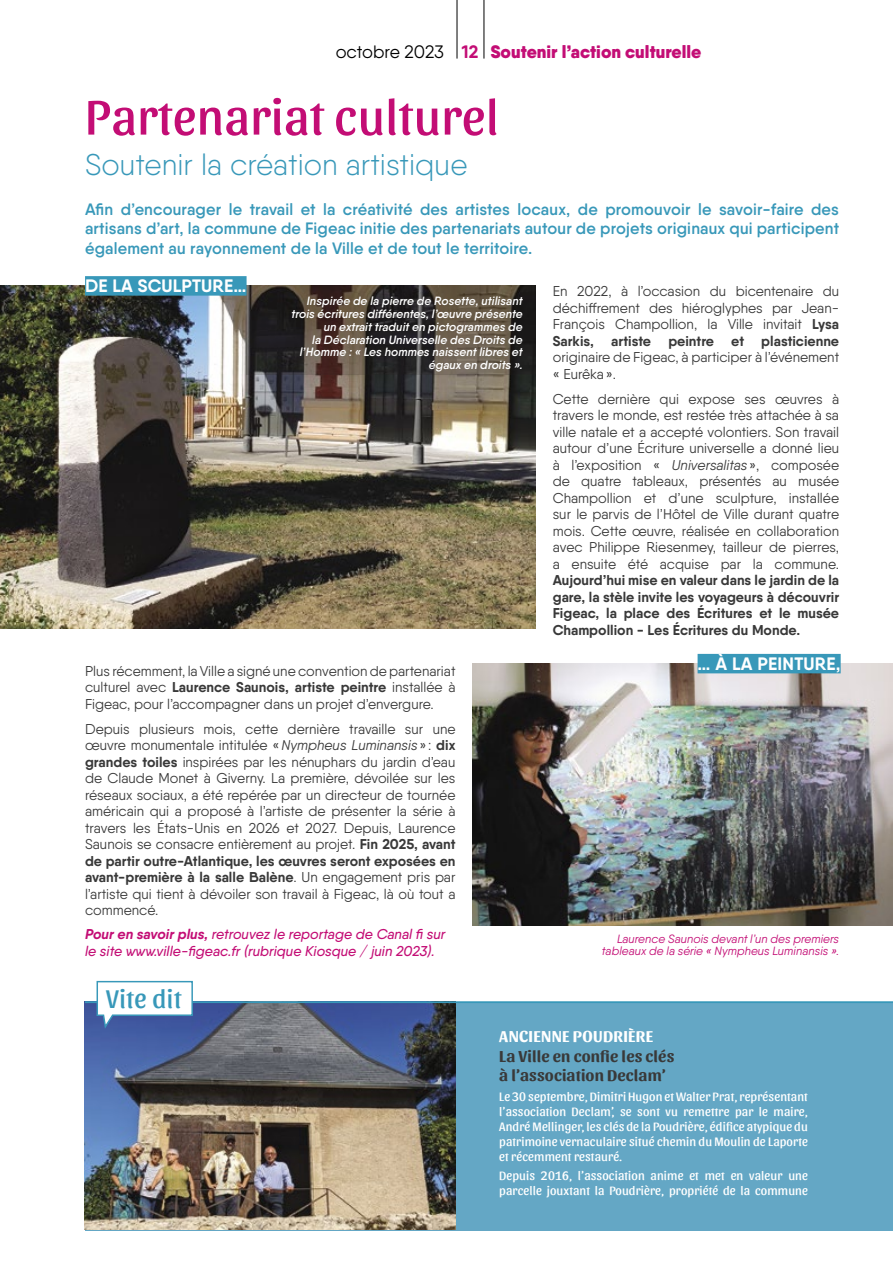
<style>
.page{position:relative;width:893px;height:1263px;background:#fff}
.page>*{position:absolute;margin:0;border:0;box-sizing:border-box;transform-origin:0 0}
.t1{font:51px "Sansita";letter-spacing:.01em;color:#c30d75}
.t2{font:300 30px "Qanelas Soft";color:#3898b9}
.t3{font:26.55px "Sansita";letter-spacing:.02em;color:#3898b9}
.t4{font:900 18px "Qanelas Soft";color:#c30d75}
.t5{font:700 18px "Qanelas Soft";letter-spacing:.01em;color:#fff}
.t6{font:600 16.5px/19.5px "Qanelas Soft";letter-spacing:.01em;color:#3898b9;text-align:justify}
.t7{font:700 16.5px/19.8px "Sansita";letter-spacing:.01em;color:#393939}
.t8{font:700 16.5px "Sansita";letter-spacing:.02em;color:#fff}
.t9{font:14.25px/16.5px "Qanelas Soft";color:#393939;text-align:justify}
.t10{font:700 14.25px/16.5px "Qanelas Soft";color:#393939;text-align:justify}
.t11{font:italic 500 14.25px/16.5px "Qanelas Soft";color:#c30d75}
.t12{font:12.75px/15px "Sansita";letter-spacing:.01em;color:#fff;text-align:justify}
.t13{font:italic 600 12px/12.8px "Qanelas Soft";letter-spacing:.005em;color:#fff;text-align:right}
.t14{font:italic 12px/12px "Qanelas Soft";letter-spacing:.005em;color:#c30d75;text-align:right}
.s1{font-weight:400;color:#000}
.s2{font-weight:700}
.s3{font-style:italic}
</style>
<div class="page">
<div style="left:85px;top:1003px;width:808px;height:227px;background:#64a7c5"></div>
<hr style="left:457px;top:0;width:1px;height:59px;background:#000">
<hr style="left:484px;top:0;width:1px;height:59px;background:#000">
<img style="left:0;top:286px;width:536px;height:342px">
<img style="left:472px;top:663px;width:421px;height:262px">
<img style="left:85px;top:1003px;width:371px;height:227px">
<hr style="left:85px;top:1001px;width:808px;height:2px;background:#3898b9">
<svg style="left:96px;top:980px;width:98px;height:51px"></svg>
<svg style="left:247px;top:286px;width:289px;height:89px;background:#423a33"></svg>
<div style="left:85px;top:276px;width:162px;height:20px;background:#3898b9"></div>
<div style="left:698px;top:654px;width:143px;height:19px;background:#3898b9"></div>
<p class="t4" style="left:336px;top:40px;width:367px"><span class="s1">octobre 2023</span> <span class="s2">12</span> Soutenir l’action culturelle</p>
<h1 class="t1" style="left:85px;top:88px;width:415px">Partenariat culturel</h1>
<h2 class="t2" style="left:85px;top:146px;width:384px">Soutenir la création artistique</h2>
<p class="t6" style="left:85px;top:199px;width:756px">Afin d’encourager le travail et la créativité des artistes locaux, de promouvoir le savoir-faire des artisans d’art, la commune de Figeac initie des partenariats autour de projets originaux qui participent également au rayonnement de la Ville et de tout le territoire.</p>
<p class="t5" style="left:85px;top:274px;width:163px">DE LA SCULPTURE…</p>
<p class="t13" style="left:291px;top:295px;width:233px">Inspirée de la pierre de Rosette, utilisant trois écritures différentes, l’œuvre présente un extrait traduit en pictogrammes de<br>la Déclaration Universelle des Droits de l’Homme : « Les hommes naissent libres et égaux en droits ».</p>
<p class="t9" style="left:85px;top:662px;width:372px">Plus récemment, la Ville a signé une convention de partenariat culturel avec <span class="s2">Laurence Saunois, artiste peintre</span> installée à Figeac, pour l’accompagner dans un projet d’envergure.</p>
<p class="t9" style="left:85px;top:720px;width:372px">Depuis plusieurs mois, cette dernière travaille sur une œuvre monumentale intitulée «<span class="s3">Nympheus Luminansis</span> » : <span class="s2">dix grandes toiles</span> inspirées par les nénuphars du jardin d’eau de Claude Monet à Giverny. La première, dévoilée sur les réseaux sociaux, a été repérée par un directeur de tournée américain qui a proposé à l’artiste de présenter la série à travers les États-Unis en 2026 et 2027. Depuis, Laurence Saunois se consacre entièrement au projet. <span class="s2">Fin 2025, avant de partir outre-Atlantique, les œuvres seront exposées en avant-première à la salle Balène</span>. Un engagement pris par l’artiste qui tient à dévoiler son travail à Figeac, là où tout a commencé.</p>
<p class="t11" style="left:85px;top:926px;width:362px"><span class="s2">Pour en savoir plus,</span> retrouvez le reportage de Canal fi sur le site www.ville-figeac.fr (rubrique Kiosque / juin 2023).</p>
<h3 class="t3" style="left:106px;top:984px;width:77px">Vite dit</h3>
<p class="t9" style="left:553px;top:283px;width:288px">En 2022, à l’occasion du bicentenaire du déchiffrement des hiéroglyphes par Jean-François Champollion, la Ville invitait <span class="s2">Lysa Sarkis, artiste peintre et plasticienne</span></p>
<p class="t9" style="left:553px;top:349px;width:288px">originaire de Figeac, à participer à l’événement « Eurêka ».</p>
<p class="t9" style="left:553px;top:390px;width:288px">Cette dernière qui expose ses œuvres à travers le monde, est restée très attachée à sa ville natale et a accepté volontiers. Son travail autour d’une Écriture universelle a donné lieu à l’exposition « <span class="s3">Universalitas</span> », composée de quatre tableaux, présentés au musée Champollion et d’une sculpture, installée sur le parvis de l’Hôtel de Ville durant quatre mois. Cette œuvre, réalisée en collaboration avec Philippe Riesenmey, tailleur de pierres, a ensuite été acquise par la commune.</p>
<p class="t10" style="left:553px;top:572px;width:288px">Aujourd’hui mise en valeur dans le jardin de la gare, la stèle invite les voyageurs à découvrir Figeac, la place des Écritures et le musée Champollion - Les Écritures du Monde.</p>
<p class="t5" style="left:698px;top:652px;width:145px">… À LA PEINTURE,</p>
<p class="t14" style="left:602px;top:933px;width:239px">Laurence Saunois devant l’un des premiers tableaux de la série « Nympheus Luminansis ».</p>
<p class="t8" style="left:499px;top:1026px;width:155px">ANCIENNE POUDRIÈRE</p>
<p class="t7" style="left:499px;top:1046px;width:177px">La Ville en confie les clés à l’association Declam’</p>
<p class="t12" style="left:499px;top:1089px;width:310px">Le 30 septembre, Dimitri Hugon et Walter Prat, représentant l’association Declam’, se sont vu remettre par le maire, André Mellinger, les clés de la Poudrière, édifice atypique du patrimoine vernaculaire situé chemin du Moulin de Laporte et récemment restauré.</p>
<p class="t12" style="left:499px;top:1168px;width:310px">Depuis 2016, l’association anime et met en valeur une parcelle jouxtant la Poudrière, propriété de la commune</p>
</div>
